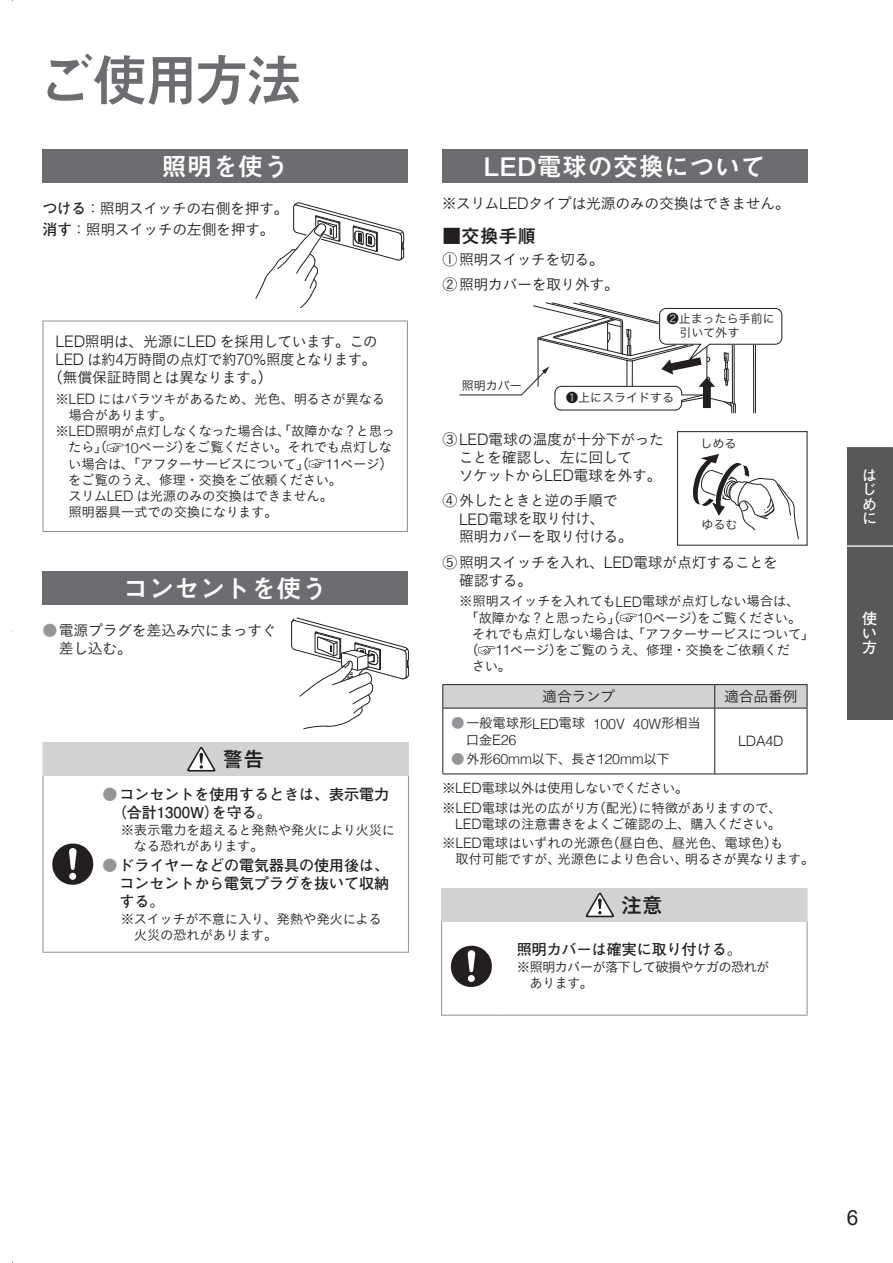
<style>
.page{position:relative;width:893px;height:1263px;background:#fff}
.page>*{position:absolute;margin:0;border:0;box-sizing:border-box;transform-origin:0 0}
.t1{font:57px "Mi Go MB1 Std De Bold 90 msp RKSJ H";letter-spacing:-.065em;color:#6c6d70}
.t2{font:25.5px "Mi Go MB1 Std De Bold 90 msp RKSJ H";color:#fff}
.t3{font:21px "Mi Go MB1 Std De Bold 90 msp RKSJ H";color:#231f20}
.t4{font:21px "Arial";color:#231f20}
.t5{font:18.75px "Mi Go MB1 Std De Bold 90 msp RKSJ H";color:#231f20}
.t6{font:15px/18px "Koburina Go Std W3 90 msp RKSJ H";letter-spacing:-.03em;color:#231f20}
.t7{font:15px/18px "Futo Go B101 Pro Bold 90 msp RKSJ H";color:#231f20}
.t8{font:15px "Futo Go B101 Pro Bold 90 msp RKSJ H";color:#fff}
.t9{font:300 14.4px "Helvetica";letter-spacing:-.015em;color:#231f20}
.t10{font:13.5px/16.2px "Koburina Go Std W3 90 msp RKSJ H";letter-spacing:-.03em;color:#231f20}
.t11{font:13.5px/16.2px "Koburina Go Std W3 90 msp RKSJ H";letter-spacing:-.065em;color:#231f20}
.t12{font:12px/14.4px "Hira Kaku Std W3 90 msp RKSJ H";color:#231f20}
.s1{font-family:"Futo Go B101 Pro Bold 90 msp RKSJ H"}
.s2{font-family:"Helvetica";font-weight:300;font-size:15.9px}
.s3{font-family:"Helvetica";font-weight:300;font-size:14.4px}
.s4{color:#939598}
.s5{font-family:"Koburina Go Std W3 90 msp RKSJ H";font-weight:400;font-size:13.5px}
</style>
<div class="page">
<svg style="left:892px;top:447px;width:1px;height:273px"></svg>
<div style="left:42px;top:149px;width:366px;height:34px;background:#6c6d70"></div>
<div style="left:442px;top:149px;width:365px;height:34px;background:#6c6d70"></div>
<div style="left:42px;top:571px;width:366px;height:34px;background:#6c6d70"></div>
<svg style="left:291px;top:617px;width:118px;height:113px"></svg>
<svg style="left:255px;top:202px;width:150px;height:105px"></svg>
<div style="left:43px;top:743px;width:365px;height:33px;background:#d1d2d4"></div>
<hr style="left:42px;top:743px;width:2px;height:33px;background:#d1d2d4">
<hr style="left:408px;top:743px;width:1px;height:33px;background:#d1d2d4">
<hr style="left:42px;top:776px;width:2px;height:176px;background:#939598">
<hr style="left:408px;top:776px;width:1px;height:176px;background:#939598">
<hr style="left:42px;top:952px;width:367px;height:1px;background:#939598">
<svg style="left:187px;top:747px;width:28px;height:25px"></svg>
<svg style="left:52px;top:844px;width:41px;height:41px"></svg>
<hr style="left:42px;top:320px;width:366px;height:2px;background:#939598">
<hr style="left:42px;top:322px;width:2px;height:209px;background:#939598">
<hr style="left:407px;top:322px;width:1px;height:209px;background:#939598">
<hr style="left:42px;top:531px;width:366px;height:1px;background:#939598">
<svg style="left:107px;top:443px;width:17px;height:9px"></svg>
<svg style="left:309px;top:459px;width:17px;height:9px"></svg>
<svg style="left:459px;top:302px;width:324px;height:111px"></svg>
<svg style="left:620px;top:613px;width:17px;height:9px"></svg>
<svg style="left:478px;top:646px;width:17px;height:9px"></svg>
<hr style="left:442px;top:684px;width:273px;height:1px;background:#231f20">
<hr style="left:715px;top:684px;width:92px;height:1px;background:#231f20">
<svg style="left:442px;top:685px;width:366px;height:23px;background:#cbccce"></svg>
<hr style="left:442px;top:708px;width:273px;height:1px;background:#231f20">
<hr style="left:442px;top:708px;width:1px;height:66px;background:#231f20">
<hr style="left:715px;top:708px;width:92px;height:1px;background:#231f20">
<hr style="left:714px;top:708px;width:1px;height:66px;background:#231f20">
<hr style="left:807px;top:708px;width:1px;height:66px;background:#231f20">
<hr style="left:442px;top:774px;width:365px;height:1px;background:#231f20">
<div style="left:677px;top:431px;width:130px;height:114px;border:1px solid #231f20"></div>
<svg style="left:692px;top:454px;width:107px;height:86px"></svg>
<div style="left:442px;top:888px;width:365px;height:34px;background:#d1d2d4"></div>
<hr style="left:441px;top:888px;width:1px;height:34px;background:#d1d2d4">
<hr style="left:441px;top:922px;width:1px;height:93px;background:#939598">
<hr style="left:806px;top:922px;width:1px;height:93px;background:#939598">
<hr style="left:441px;top:1015px;width:60px;height:1px;background:#939598">
<hr style="left:501px;top:1015px;width:306px;height:1px;background:#939598">
<svg style="left:586px;top:893px;width:28px;height:24px"></svg>
<svg style="left:451px;top:946px;width:41px;height:41px"></svg>
<div style="left:847px;top:448px;width:45px;height:272px;background:#57585a"></div>
<hr style="left:847px;top:447px;width:45px;height:1px;background:#57585a">
<hr style="left:847px;top:545px;width:45px;height:2px;background:#fff">
<h1 class="t1" style="left:37px;top:59px;width:266px">ご使用方法</h1>
<h2 class="t2" style="left:161px;top:157px;width:129px">照明を使う</h2>
<h2 class="t2" style="left:483px;top:157px;width:284px">LED電球の交換について</h2>
<p class="t6" style="left:42px;top:200px;width:248px;line-height:21px"><span class="s1">つける</span>：照明スイッチの右側を押す。<span class="s1">消す</span>：照明スイッチの左側を押す。</p>
<p class="t6" style="left:56px;top:334px;width:323px"><span class="s2">LED</span>照明は、光源に<span class="s2">LED</span> を採用しています。この</p>
<p class="t6" style="left:56px;top:352px;width:322px"><span class="s2">LED</span> は約<span class="s2">4</span>万時間の点灯で約<span class="s2">70%</span>照度となります。</p>
<p class="t6" style="left:48px;top:370px;width:226px">（無償保証時間とは異なります。）</p>
<p class="t10" style="left:56px;top:393px;width:331px">※<span class="s3">LED</span> にはバラツキがあるため、光色、明るさが異なる</p>
<p class="t10" style="left:68px;top:409px;width:106px">場合があります。</p>
<p class="t10" style="left:56px;top:425px;width:341px">※<span class="s3">LED</span>照明が点灯しなくなった場合は、「故障かな？と思っ</p>
<p class="t10" style="left:68px;top:441px;width:41px">たら（」</p>
<p class="t10" style="left:68px;top:441px;width:326px;text-indent:55px"><span class="s3">10</span>ページ）をご覧ください。それでも点灯しない場合は「、アフターサービスについて（」</p>
<p class="t10" style="left:68px;top:457px;width:326px;text-indent:257px"><span class="s3">11</span>ページ）をご覧のうえ、修理・交換をご依頼ください。<br>スリム<span class="s3">LED</span> は光源のみの交換はできません。<br>照明器具一式での交換になります。</p>
<h2 class="t2" style="left:123px;top:579px;width:205px">コンセントを使う</h2>
<p class="t6" style="left:59px;top:624px;width:219px;text-indent:-17px"><span class="s4">●</span>電源プラグを差込み穴にまっすぐ差し込む。</p>
<h3 class="t3" style="left:222px;top:752px;width:43px">警告</h3>
<p class="t7" style="left:112px;top:787px;width:279px;text-indent:-9px"><span class="s4">●</span>コンセントを使用するときは、表示電力（合計1300W）を守る。</p>
<p class="t10" style="left:134px;top:823px;width:263px;text-indent:-13px">※表示電力を超えると発熱や発火により火災になる恐れがあります。</p>
<p class="t7" style="left:119px;top:859px;width:271px;text-align:justify;text-indent:-17px"><span class="s4">●</span>ドライヤーなどの電気器具の使用後は、コンセントから電気プラグを抜いて収納する。</p>
<p class="t10" style="left:134px;top:912px;width:250px;text-indent:-13px">※スイッチが不意に入り、発熱や発火による火災の恐れがあります。</p>
<p class="t6" style="left:442px;top:196px;width:350px">※スリム<span class="s2">LED</span>タイプは光源のみの交換はできません。</p>
<h3 class="t5" style="left:442px;top:229px;width:95px">■交換手順</h3>
<p class="t6" style="left:442px;top:249px;width:178px;line-height:25.2px">①照明スイッチを切る。<br>②照明カバーを取り外す。</p>
<p class="t12" style="left:667px;top:313px;width:109px">❷止まったら手前に　引いて外す</p>
<p class="t12" style="left:462px;top:380px;width:61px">照明カバー</p>
<p class="t12" style="left:566px;top:392px;width:109px">❶上にスライドする</p>
<p class="t6" style="left:459px;top:433px;width:207px;text-indent:-16px">③ <span class="s2">LED</span>電球の温度が十分下がったことを確認し、左に回して<br>ソケットから<span class="s2">LED</span>電球を外す。</p>
<p class="t6" style="left:459px;top:494px;width:176px;text-indent:-17px">④外したときと逆の手順で<br><span class="s2">LED</span>電球を取り付け、<br>照明カバーを取り付ける。</p>
<p class="t6" style="left:459px;top:555px;width:321px;text-indent:-17px">⑤照明スイッチを入れ、<span class="s2">LED</span>電球が点灯することを確認する。</p>
<p class="t10" style="left:465px;top:595px;width:336px;text-indent:-6px">※照明スイッチを入れても<span class="s3">LED</span>電球が点灯しない場合は、「故障かな？と思ったら（」</p>
<p class="t12" style="left:700px;top:438px;width:37px">しめる</p>
<p class="t12" style="left:701px;top:519px;width:37px">ゆるむ</p>
<p class="t10" style="left:637px;top:611px;width:166px"><span class="s3">10</span>ページ）をご覧ください。</p>
<p class="t10" style="left:472px;top:627px;width:344px">それでも点灯しない場合は、「アフターサービスについて」</p>
<p class="t10" style="left:465px;top:644px;width:327px">（ <span class="s3">11</span>ページ）をご覧のうえ、修理・交換をご依頼くだ</p>
<p class="t10" style="left:472px;top:660px;width:41px">さい。</p>
<p class="t6" style="left:542px;top:689px;width:74px">適合ランプ</p>
<p class="t6" style="left:724px;top:689px;width:75px">適合品番例</p>
<p class="t10" style="left:451px;top:717px;width:251px"><span class="s4">●</span>一般電球形<span class="s3">LED</span>電球 <span class="s3">100V 40W</span>形相当</p>
<p class="t9" style="left:466px;top:734px;width:52px"><span class="s5">口金</span>E26</p>
<p class="t10" style="left:451px;top:752px;width:220px"><span class="s4">●</span>外形<span class="s3">60mm</span>以下、長さ<span class="s3">120mm</span>以下</p>
<p class="t9" style="left:738px;top:735px;width:47px">LDA4D</p>
<p class="t10" style="left:442px;top:781px;width:341px;line-height:19.2px">※<span class="s3">LED</span>電球以外は使用しないでください。<br>※<span class="s3">LED</span>電球は光の広がり方（配光）に特徴がありますので、</p>
<p class="t10" style="left:442px;top:816px;width:343px;line-height:19.2px;text-align:right"><span class="s3">LED</span>電球の注意書きをよくご確認の上、購入ください。※<span class="s3">LED</span>電球はいずれの光源色（昼白色、昼光色、電球色）も</p>
<p class="t10" style="left:455px;top:853px;width:361px">取付可能ですが、光源色により色合い、明るさが異なります。</p>
<h3 class="t3" style="left:621px;top:897px;width:43px">注意</h3>
<p class="t7" style="left:517px;top:943px;width:226px">照明カバーは確実に取り付ける。</p>
<p class="t11" style="left:517px;top:960px;width:254px">※照明カバーが落下して破損やケガの恐れが　あります。</p>
<p class="t8" style="left:862px;top:469px;width:16px">は</p>
<p class="t8" style="left:862px;top:484px;width:16px">じ</p>
<p class="t8" style="left:862px;top:499px;width:16px">め</p>
<p class="t8" style="left:862px;top:513px;width:16px">に</p>
<p class="t8" style="left:862px;top:613px;width:16px">使</p>
<p class="t8" style="left:862px;top:627px;width:16px">い</p>
<p class="t8" style="left:862px;top:642px;width:16px">方</p>
<h3 class="t4" style="left:847px;top:1206px;width:13px">6</h3>
</div>
